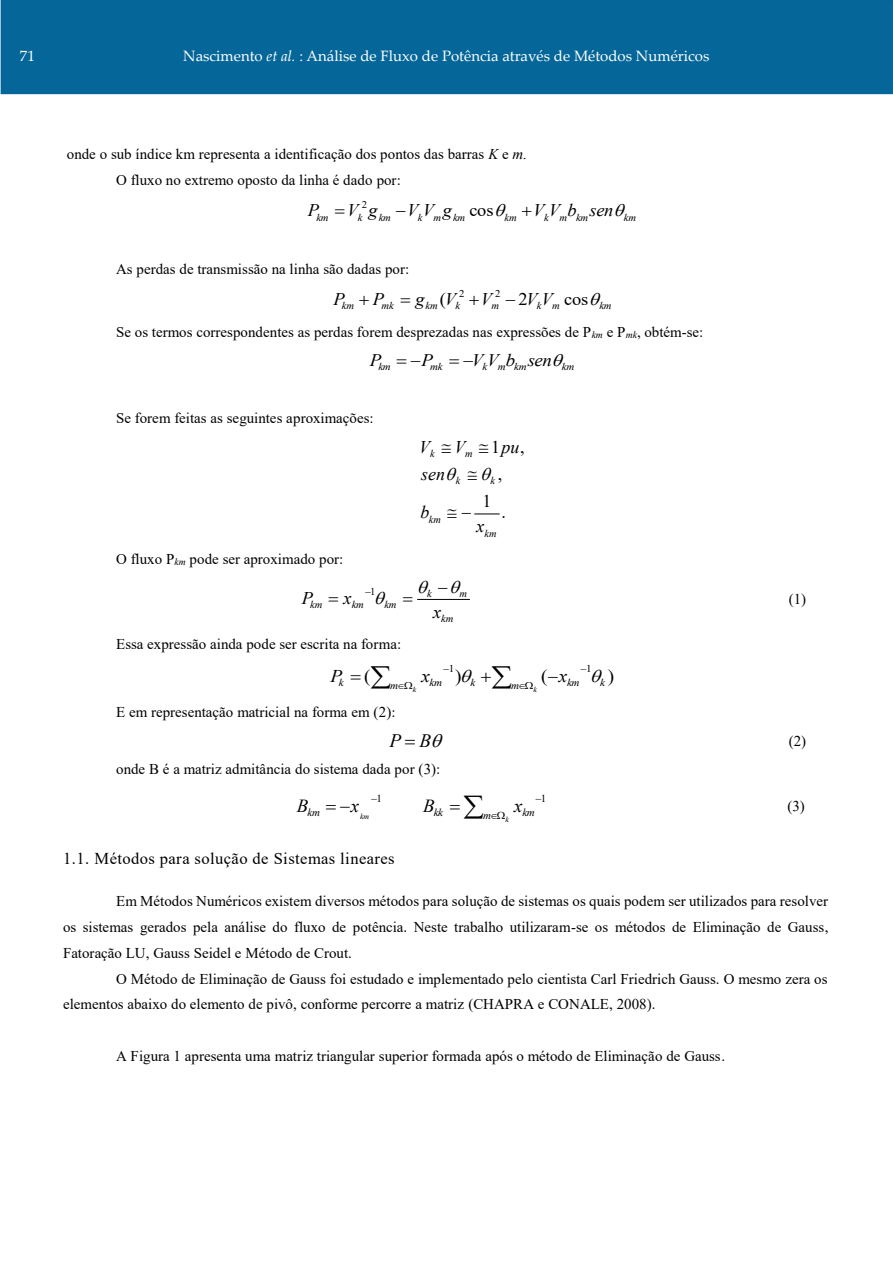
<style>
.page{position:relative;width:893px;height:1263px;background:#fff}
.page>*{position:absolute;margin:0;border:0;box-sizing:border-box;transform-origin:0 0}
.t1{font:italic 18.9px "Times New Roman";color:#000}
.t2{font:italic 18.45px "Times New Roman";color:#000}
.t3{font:18px "Times New Roman";color:#000;scale:1.07 1}
.t4{font:italic 18px "Times New Roman";color:#000;scale:1.07 1}
.t5{font:italic 17.85px "Times New Roman";color:#000}
.t6{font:17.85px "Times New Roman";color:#000}
.t7{font:italic 17.7px "Times New Roman";letter-spacing:.11em;color:#000;scale:1.04 1}
.t8{font:17.7px "Times New Roman";color:#000;scale:1.04 1}
.t9{font:italic 17.55px "Times New Roman";color:#000;scale:1.07 1}
.t10{font:16.5px "Times New Roman";letter-spacing:.02em;color:#000}
.t11{font:15px/26px "Times New Roman";color:#000}
.t12{font:15px "Palatino Linotype";color:#fff}
.t13{font:italic 10.8px "Times New Roman";color:#000}
.t14{font:10.8px "Times New Roman";color:#000}
.t15{font:italic 10.5px "Times New Roman";letter-spacing:-.02em;color:#000}
.t16{font:italic 10.5px "Times New Roman";letter-spacing:-.02em;color:#000;scale:1.07 1}
.t17{font:10.5px "Times New Roman";color:#000;scale:1.07 1}
.t18{font:10.5px "Times New Roman";color:#000}
.t19{font:italic 10.35px "Times New Roman";letter-spacing:-.02em;color:#000;scale:1.04 1}
.t20{font:10.35px "Times New Roman";color:#000;scale:1.04 1}
.t21{font:italic 10.2px "Times New Roman";letter-spacing:-.03em;color:#000;scale:1.07 1}
.t22{font:italic 7.65px "Times New Roman";color:#000}
.t23{font:italic 7.5px "Times New Roman";color:#000;scale:1.07 1}
.s1{font-style:italic}
.s2{font-style:normal}
</style>
<div class="page">
<div style="left:1px;top:0;width:892px;height:94px;background:#056699"></div>
<hr style="left:417px;top:599px;width:53px;height:1px;background:#000">
<svg style="left:474px;top:513px;width:26px;height:2px"></svg>
<svg style="left:417px;top:598px;width:45px;height:2px"></svg>
<p class="t12" style="left:20px;top:45px;width:16px">71</p>
<p class="t12" style="left:183px;top:45px;width:528px">Nascimento <span class="s1">et al.</span> : Análise de Fluxo de Potência através de Métodos Numéricos</p>
<p class="t11" style="left:116px;top:141px;width:412px;text-indent:-49px">onde o sub índice km representa a identificação dos pontos das barras <span class="s1">K</span> e <span class="s1">m.<br></span>O fluxo no extremo oposto da linha é dado por:</p>
<p class="t19" style="left:316px;top:210px;width:13px">km</p>
<p class="t19" style="left:358px;top:210px;width:6px">k</p>
<p class="t19" style="left:379px;top:210px;width:13px">km</p>
<p class="t19" style="left:418px;top:210px;width:47px">kmkm</p>
<p class="t19" style="left:505px;top:210px;width:13px">km</p>
<p class="t19" style="left:544px;top:210px;width:44px">k mkm</p>
<p class="t19" style="left:624px;top:210px;width:13px">km</p>
<p class="t20" style="left:362px;top:198px;width:7px">2</p>
<p class="t7" style="left:308px;top:198px;width:12px">P</p>
<p class="t7" style="left:347px;top:198px;width:274px">V g −VV g <span class="s2">cos</span>❑ VV b sen❑</p>
<p class="t11" style="left:116px;top:255px;width:295px">As perdas de transmissão na linha são dadas por:</p>
<p class="t19" style="left:333px;top:299px;width:161px"><sup>P</sup>km <sup>P</sup>mk <sup>g</sup>km <sup>V</sup>k <sup>V</sup>m</p>
<p class="t8" style="left:518px;top:286px;width:69px">2<span class="s1">V</span><sub>k</sub><span class="s1">V</span><sub>m</sub> cos</p>
<p class="t19" style="left:589px;top:299px;width:23px">❑k m</p>
<p class="t8" style="left:440px;top:286px;width:7px">(</p>
<p class="t20" style="left:459px;top:286px;width:7px">2</p>
<p class="t20" style="left:495px;top:286px;width:21px">2 −</p>
<p class="t11" style="left:116px;top:318px;width:589px">Se os termos correspondentes as perdas forem desprezadas nas expressões de P<sub>km</sub> e P<sub>mk</sub>, obtém-se:</p>
<p class="t21" style="left:378px;top:360px;width:13px">km</p>
<p class="t21" style="left:430px;top:360px;width:13px">mk</p>
<p class="t21" style="left:482px;top:360px;width:43px">k mkm</p>
<p class="t21" style="left:562px;top:360px;width:13px">km</p>
<p class="t9" style="left:370px;top:348px;width:12px">P</p>
<p class="t9" style="left:411px;top:348px;width:22px">−P</p>
<p class="t9" style="left:463px;top:348px;width:101px">−V V b sen❑</p>
<p class="t11" style="left:116px;top:405px;width:259px">Se forem feitas as seguintes aproximações:</p>
<p class="t11" style="left:116px;top:545px;width:229px">O fluxo P<sub>km</sub> pode ser aproximado por:</p>
<p class="t18" style="left:365px;top:584px;width:12px">−1</p>
<p class="t5" style="left:302px;top:586px;width:13px">P</p>
<p class="t5" style="left:344px;top:586px;width:10px">x</p>
<p class="t15" style="left:310px;top:598px;width:14px">km</p>
<p class="t15" style="left:352px;top:598px;width:14px">km</p>
<p class="t15" style="left:384px;top:598px;width:14px">km</p>
<p class="t6" style="left:491px;top:434px;width:35px">1 ,</p>
<p class="t5" style="left:419px;top:434px;width:12px">V</p>
<p class="t5" style="left:454px;top:434px;width:12px">V</p>
<p class="t5" style="left:501px;top:434px;width:19px">pu</p>
<p class="t15" style="left:430px;top:446px;width:6px">k</p>
<p class="t15" style="left:465px;top:446px;width:9px">m</p>
<p class="t5" style="left:421px;top:462px;width:83px">sen❑ ❑<span class="s2">,</span></p>
<p class="t15" style="left:456px;top:474px;width:6px">k</p>
<p class="t15" style="left:491px;top:474px;width:6px">k</p>
<p class="t5" style="left:420px;top:500px;width:10px">b</p>
<p class="t15" style="left:429px;top:512px;width:14px">km</p>
<p class="t6" style="left:482px;top:489px;width:10px">1</p>
<p class="t6" style="left:502px;top:500px;width:6px">.</p>
<p class="t5" style="left:476px;top:514px;width:9px">x</p>
<p class="t15" style="left:485px;top:526px;width:14px">km</p>
<p class="t15" style="left:427px;top:586px;width:6px">k</p>
<p class="t15" style="left:459px;top:586px;width:9px">m</p>
<p class="t5" style="left:433px;top:600px;width:10px">x</p>
<p class="t15" style="left:441px;top:612px;width:14px">km</p>
<p class="t11" style="left:789px;top:585px;width:19px">(1)</p>
<p class="t11" style="left:116px;top:631px;width:287px">Essa expressão ainda pode ser escrita na forma:</p>
<p class="t3" style="left:364px;top:663px;width:7px">(</p>
<p class="t3" style="left:455px;top:663px;width:23px">)❑</p>
<p class="t3" style="left:541px;top:663px;width:70px">(−<span class="s1">x</span> ❑)</p>
<p class="t17" style="left:443px;top:661px;width:12px">−1</p>
<p class="t17" style="left:580px;top:661px;width:12px">1−</p>
<p class="t4" style="left:330px;top:663px;width:12px">P</p>
<p class="t4" style="left:421px;top:663px;width:9px">x</p>
<p class="t11" style="left:116px;top:699px;width:281px">E em representação matricial na forma em (2):</p>
<p class="t1" style="left:390px;top:727px;width:60px">P B❑</p>
<p class="t11" style="left:789px;top:728px;width:19px">(2)</p>
<p class="t11" style="left:116px;top:755px;width:326px">onde B é a matriz admitância do sistema dada por (3):</p>
<p class="t14" style="left:371px;top:791px;width:12px">−1</p>
<p class="t14" style="left:536px;top:791px;width:12px">−1</p>
<p class="t2" style="left:340px;top:793px;width:21px">−x</p>
<p class="t22" style="left:506px;top:814px;width:5px">k</p>
<p class="t16" style="left:339px;top:675px;width:6px">k</p>
<p class="t16" style="left:430px;top:675px;width:13px">km</p>
<p class="t16" style="left:470px;top:675px;width:6px">k</p>
<p class="t16" style="left:567px;top:675px;width:13px">km</p>
<p class="t16" style="left:600px;top:675px;width:6px">k</p>
<p class="t16" style="left:390px;top:678px;width:9px">m</p>
<p class="t23" style="left:413px;top:684px;width:5px">k</p>
<p class="t16" style="left:511px;top:678px;width:9px">m</p>
<p class="t23" style="left:534px;top:684px;width:5px">k</p>
<p class="t2" style="left:297px;top:793px;width:13px">B</p>
<p class="t2" style="left:423px;top:793px;width:13px">B</p>
<p class="t2" style="left:514px;top:793px;width:10px">x</p>
<p class="t11" style="left:787px;top:793px;width:19px">(3)</p>
<p class="t10" style="left:63px;top:846px;width:333px">1.1. Métodos para solução de Sistemas lineares</p>
<p class="t11" style="left:116px;top:887px;width:713px">Em Métodos Numéricos existem diversos métodos para solução de sistemas os quais podem ser utilizados para resolver</p>
<p class="t11" style="left:63px;top:913px;width:767px">os sistemas gerados pela análise do fluxo de potência. Neste trabalho utilizaram-se os métodos de Eliminação de Gauss,</p>
<p class="t11" style="left:63px;top:939px;width:290px">Fatoração LU, Gauss Seidel e Método de Crout.</p>
<p class="t11" style="left:116px;top:965px;width:713px">O Método de Eliminação de Gauss foi estudado e implementado pelo cientista Carl Friedrich Gauss. O mesmo zera os</p>
<p class="t11" style="left:63px;top:991px;width:594px">elementos abaixo do elemento de pivô, conforme percorre a matriz (CHAPRA e CONALE, 2008).</p>
<p class="t11" style="left:116px;top:1043px;width:611px">A Figura 1 apresenta uma matriz triangular superior formada após o método de Eliminação de Gauss.</p>
<p class="t13" style="left:308px;top:805px;width:14px">km</p>
<p class="t22" style="left:360px;top:811px;width:11px">km</p>
<p class="t13" style="left:434px;top:805px;width:11px">kk</p>
<p class="t13" style="left:522px;top:805px;width:14px">km</p>
<p class="t13" style="left:483px;top:808px;width:9px">m</p>
</div>
